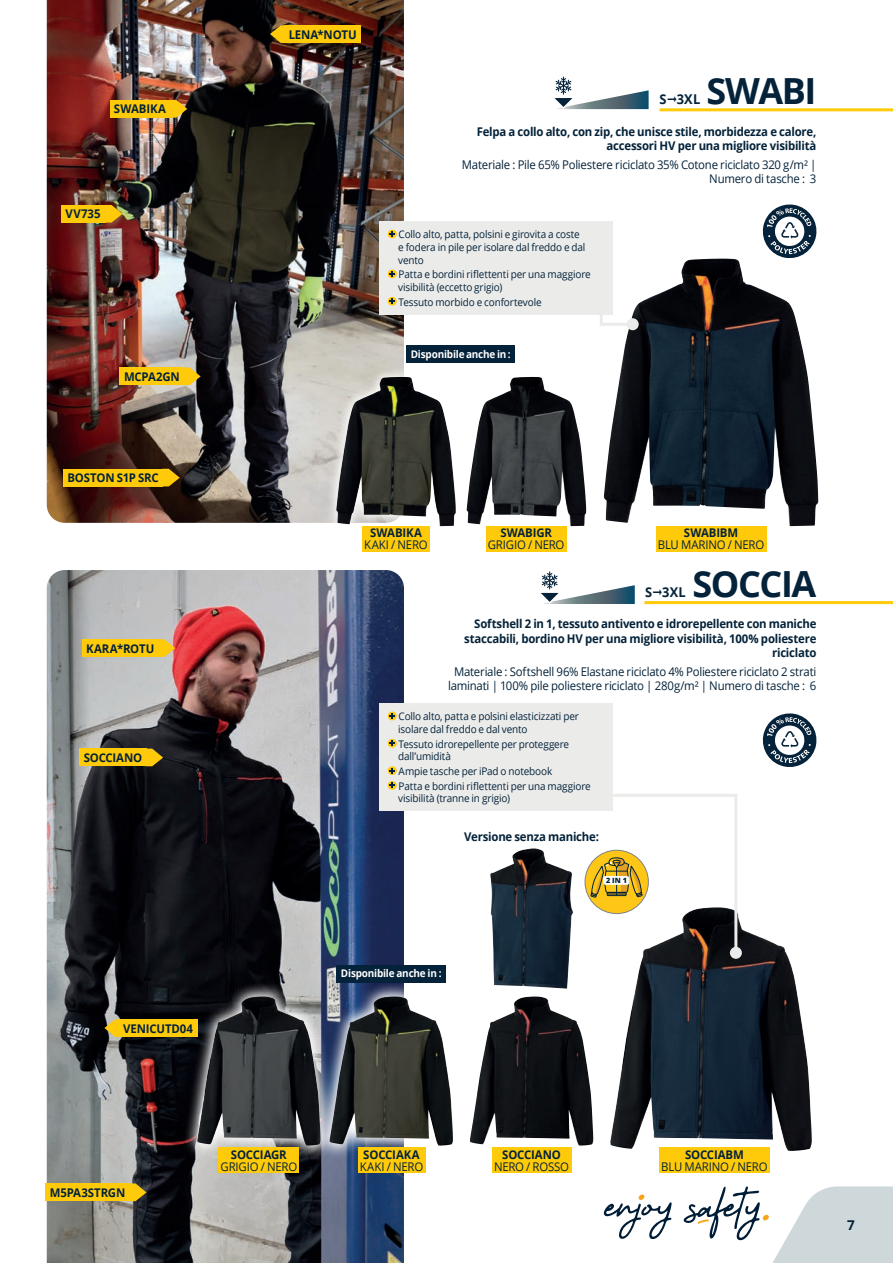
<style>
.page{position:relative;width:893px;height:1263px;background:#fff}
.page>*{position:absolute;margin:0;border:0;box-sizing:border-box;transform-origin:0 0}
.t1{font:700 36px "Open Sans";letter-spacing:-.04em;color:#042239}
.t2{font:700 13.5px "Open Sans";letter-spacing:.02em;color:#042239;scale:.95 1}
.t3{font:700 13.5px "Open Sans";letter-spacing:.02em;color:#042239}
.t4{font:700 12px/14.4px "Open Sans";letter-spacing:-.02em;color:#042239;text-align:right;scale:.95 1}
.t5{font:12px/14.4px "Open Sans";letter-spacing:-.02em;color:#042239;text-align:right;scale:.95 1}
.t6{font:10.5px/12.6px "Open Sans";letter-spacing:-.015em;color:#042239;scale:.95 1}
.t7{font:700 10.5px "Open Sans";letter-spacing:-.02em;color:#fff;scale:.95 1}
.t8{font:800 7.2px "Open Sans";color:#002138}
</style>
<div class="page">
<svg style="left:604px;top:1194px;width:68px;height:45px"></svg>
<svg style="left:684px;top:1186px;width:209px;height:77px"></svg>
<img style="left:47px;top:0;width:357px;height:523px">
<img style="left:47px;top:570px;width:357px;height:693px">
<img style="left:604px;top:259px;width:214px;height:267px">
<img style="left:467px;top:377px;width:119px;height:149px">
<svg style="left:325px;top:365px;width:142px;height:162px"></svg>
<img style="left:336px;top:377px;width:120px;height:149px">
<img style="left:610px;top:920px;width:202px;height:231px">
<img style="left:490px;top:848px;width:83px;height:134px">
<svg style="left:183px;top:982px;width:132px;height:178px;background:#403f40"></svg>
<img style="left:197px;top:996px;width:118px;height:149px">
<svg style="left:315px;top:982px;width:132px;height:178px"></svg>
<img style="left:330px;top:996px;width:123px;height:149px">
<img style="left:470px;top:996px;width:123px;height:149px">
<svg style="left:585px;top:850px;width:64px;height:64px"></svg>
<div style="left:110px;top:100px;width:61px;height:18px;background:#feca0a"></div>
<div style="left:61px;top:205px;width:45px;height:18px;background:#feca0a"></div>
<div style="left:120px;top:367px;width:64px;height:18px;background:#feca0a"></div>
<div style="left:63px;top:469px;width:100px;height:17px;background:#feca0a"></div>
<div style="left:82px;top:639px;width:77px;height:18px;background:#feca0a"></div>
<div style="left:79px;top:749px;width:67px;height:17px;background:#feca0a"></div>
<div style="left:45px;top:1183px;width:85px;height:18px;background:#feca0a"></div>
<div style="left:284px;top:25px;width:77px;height:18px;background:#feca0a"></div>
<div style="left:119px;top:1019px;width:78px;height:18px;background:#feca0a"></div>
<svg style="left:270px;top:25px;width:14px;height:18px"></svg>
<svg style="left:104px;top:1019px;width:15px;height:18px"></svg>
<svg style="left:171px;top:100px;width:16px;height:18px"></svg>
<svg style="left:106px;top:205px;width:16px;height:18px"></svg>
<svg style="left:184px;top:367px;width:17px;height:18px"></svg>
<svg style="left:163px;top:469px;width:17px;height:17px"></svg>
<svg style="left:159px;top:639px;width:16px;height:18px"></svg>
<svg style="left:146px;top:749px;width:17px;height:17px"></svg>
<svg style="left:130px;top:1183px;width:16px;height:18px"></svg>
<svg style="left:554px;top:77px;width:95px;height:33px"></svg>
<svg style="left:541px;top:571px;width:94px;height:33px"></svg>
<hr style="left:660px;top:108px;width:233px;height:3px;background:#feca0a">
<hr style="left:644px;top:601px;width:249px;height:3px;background:#feca0a">
<svg style="left:761px;top:204px;width:57px;height:56px"></svg>
<svg style="left:762px;top:713px;width:55px;height:54px"></svg>
<div style="left:407px;top:345px;width:108px;height:18px;background:#042239"></div>
<div style="left:337px;top:965px;width:109px;height:17px;background:#042239"></div>
<div style="left:379px;top:221px;width:234px;height:93px;background:#ebebea"></div>
<svg style="left:388px;top:230px;width:9px;height:8px"></svg>
<svg style="left:389px;top:231px;width:6px;height:6px"></svg>
<svg style="left:388px;top:269px;width:9px;height:9px"></svg>
<svg style="left:389px;top:271px;width:6px;height:6px"></svg>
<svg style="left:388px;top:297px;width:9px;height:9px"></svg>
<svg style="left:389px;top:298px;width:6px;height:6px"></svg>
<div style="left:379px;top:703px;width:234px;height:108px;background:#ebebea"></div>
<svg style="left:388px;top:711px;width:9px;height:9px"></svg>
<svg style="left:389px;top:713px;width:6px;height:6px"></svg>
<svg style="left:388px;top:739px;width:9px;height:9px"></svg>
<svg style="left:389px;top:740px;width:6px;height:6px"></svg>
<svg style="left:388px;top:766px;width:9px;height:9px"></svg>
<svg style="left:389px;top:768px;width:6px;height:5px"></svg>
<svg style="left:388px;top:781px;width:9px;height:9px"></svg>
<svg style="left:389px;top:782px;width:6px;height:6px"></svg>
<svg style="left:590px;top:794px;width:149px;height:162px"></svg>
<div style="left:730px;top:947px;width:12px;height:12px;background:#ebebea;border-radius:50%"></div>
<svg style="left:598px;top:301px;width:38px;height:26px"></svg>
<div style="left:627px;top:318px;width:12px;height:12px;background:#ebebea;border-radius:50%"></div>
<div style="left:218px;top:1148px;width:81px;height:25px;background:#feca0a"></div>
<div style="left:358px;top:1148px;width:67px;height:25px;background:#feca0a"></div>
<div style="left:492px;top:1148px;width:79px;height:25px;background:#feca0a"></div>
<div style="left:659px;top:1148px;width:111px;height:25px;background:#feca0a"></div>
<div style="left:362px;top:526px;width:68px;height:26px;background:#feca0a"></div>
<div style="left:486px;top:526px;width:81px;height:26px;background:#feca0a"></div>
<div style="left:656px;top:526px;width:110px;height:26px;background:#feca0a"></div>
<p class="t4" style="left:114px;top:101px;width:56px">SWABIKA</p>
<p class="t4" style="left:65px;top:207px;width:38px">VV735</p>
<p class="t4" style="left:124px;top:369px;width:60px">MCPA2GN</p>
<p class="t4" style="left:67px;top:470px;width:98px">BOSTON S1P SRC</p>
<p class="t4" style="left:86px;top:641px;width:73px">KARA*ROTU</p>
<p class="t4" style="left:84px;top:750px;width:63px">SOCCIANO</p>
<p class="t4" style="left:123px;top:1021px;width:75px">VENICUTD04</p>
<p class="t4" style="left:289px;top:27px;width:73px">LENA*NOTU</p>
<p class="t2" style="left:660px;top:90px;width:44px">S 3XL</p>
<p class="t1" style="left:707px;top:66px;width:111px">SWABI</p>
<p class="t4" style="left:477px;top:124px;width:359px">Felpa a collo alto, con zip, che unisce stile, morbidezza e calore, accessori HV per una migliore visibilità</p>
<p class="t5" style="left:462px;top:157px;width:375px">Materiale : Pile 65% Poliestere riciclato 35% Cotone riciclato 320 g/m² |<br>Numero di tasche : 3</p>
<p class="t6" style="left:398px;top:228px;width:198px">Collo alto, patta, polsini e girovita a coste e fodera in pile per isolare dal freddo e dal vento</p>
<p class="t6" style="left:398px;top:268px;width:204px">Patta e bordini riflettenti per una maggiore visibilità (eccetto grigio)</p>
<p class="t6" style="left:399px;top:295px;width:152px">Tessuto morbido e confortevole</p>
<p class="t7" style="left:411px;top:346px;width:107px">Disponibile anche in :</p>
<p class="t4" style="left:370px;top:526px;width:56px">SWABIKA</p>
<p class="t5" style="left:364px;top:538px;width:68px">KAKI / NERO</p>
<p class="t4" style="left:500px;top:526px;width:56px">SWABIGR</p>
<p class="t5" style="left:488px;top:538px;width:82px">GRIGIO / NERO</p>
<p class="t4" style="left:684px;top:526px;width:59px">SWABIBM</p>
<p class="t5" style="left:658px;top:538px;width:114px">BLU MARINO / NERO</p>
<p class="t2" style="left:645px;top:582px;width:44px">S 3XL</p>
<p class="t1" style="left:692px;top:558px;width:125px">SOCCIA</p>
<p class="t4" style="left:464px;top:617px;width:372px">Softshell 2 in 1, tessuto antivento e idrorepellente con maniche staccabili, bordino HV per una migliore visibilità, 100% poliestere riciclato</p>
<p class="t5" style="left:448px;top:664px;width:389px;text-align:center">Materiale : Softshell 96% Elastane riciclato 4% Poliestere riciclato 2 strati laminati | 100% pile poliestere riciclato | 280g/m² | Numero di tasche : 6</p>
<p class="t6" style="left:398px;top:710px;width:192px">Collo alto, patta e polsini elasticizzati per isolare dal freddo e dal vento</p>
<p class="t6" style="left:398px;top:737px;width:181px">Tessuto idrorepellente per proteggere dall’umidità</p>
<p class="t6" style="left:399px;top:765px;width:163px">Ampie tasche per iPad o notebook</p>
<p class="t6" style="left:398px;top:779px;width:204px">Patta e bordini riflettenti per una maggiore visibilità (tranne in grigio)</p>
<p class="t4" style="left:464px;top:829px;width:143px">Versione senza maniche:</p>
<p class="t8" style="left:606px;top:875px;width:22px">2 IN 1</p>
<p class="t7" style="left:341px;top:966px;width:107px">Disponibile anche in :</p>
<p class="t4" style="left:50px;top:1185px;width:81px">M5PA3STRGN</p>
<p class="t4" style="left:231px;top:1147px;width:60px">SOCCIAGR</p>
<p class="t5" style="left:221px;top:1159px;width:82px">GRIGIO / NERO</p>
<p class="t4" style="left:363px;top:1147px;width:61px">SOCCIAKA</p>
<p class="t5" style="left:360px;top:1159px;width:68px">KAKI / NERO</p>
<p class="t4" style="left:502px;top:1147px;width:63px">SOCCIANO</p>
<p class="t5" style="left:494px;top:1159px;width:81px">NERO / ROSSO</p>
<p class="t4" style="left:685px;top:1147px;width:63px">SOCCIABM</p>
<p class="t5" style="left:661px;top:1159px;width:114px">BLU MARINO / NERO</p>
<p class="t3" style="left:847px;top:1215px;width:9px">7</p>
</div>
